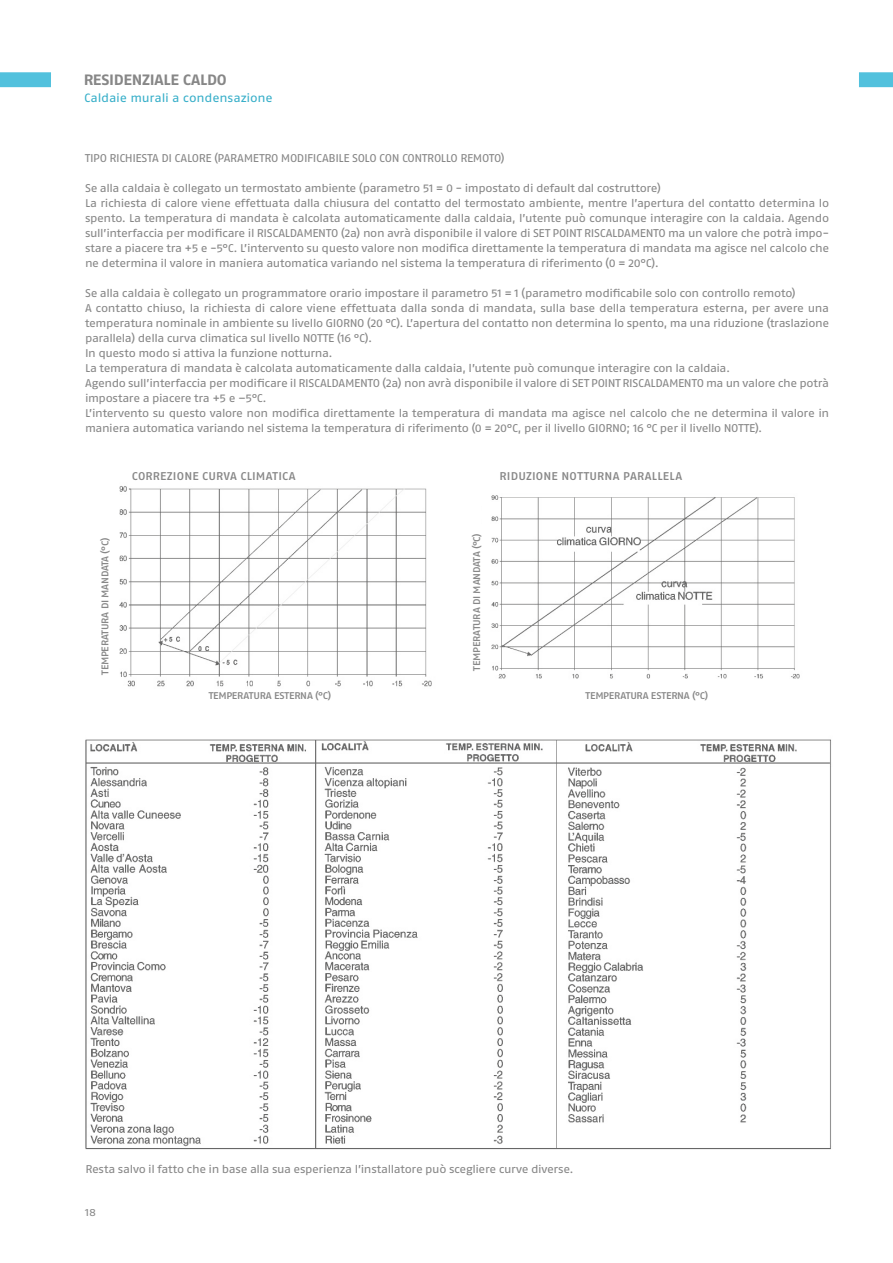
<style>
.page{position:relative;width:893px;height:1263px;background:#fff}
.page>*{position:absolute;margin:0;border:0;box-sizing:border-box;transform-origin:0 0}
.t1{font:15px "Fago Ex Bold Lf";letter-spacing:-.02em;color:#878787}
.t2{font:12px "Fago Ex Regular Lf";letter-spacing:-.015em;color:#38afc9}
.t3{font:11.25px/15px "Fago Ex Regular Lf";letter-spacing:-.035em;color:#878787}
.t4{font:11.25px "Fago Ex Med Lf";letter-spacing:.02em;color:#878787}
.t5{font:10.5px "Fago Ex Regular Lf";color:#878787}
.t6{font:9.75px "Fago Ex Med Lf";letter-spacing:-.025em;color:#878787}
</style>
<div class="page">
<div style="left:859px;top:72px;width:34px;height:15px;background:#52c1dd"></div>
<div style="left:0;top:72px;width:51px;height:15px;background:#52c1dd"></div>
<img style="left:85px;top:739px;width:746px;height:411px">
<img style="left:119px;top:486px;width:313px;height:201px">
<img style="left:491px;top:495px;width:309px;height:184px">
<h1 class="t1" style="left:84px;top:71px;width:145px">RESIDENZIALE CALDO</h1>
<p class="t2" style="left:84px;top:91px;width:190px">Caldaie murali a condensazione</p>
<p class="t3" style="left:85px;top:150px;width:421px">TIPO RICHIESTA DI CALORE (PARAMETRO MODIFICABILE SOLO CON CONTROLLO REMOTO)</p>
<p class="t3" style="left:85px;top:180px;width:746px">Se alla caldaia è collegato un termostato ambiente (parametro 51 = 0 - impostato di default dal costruttore)<br>La richiesta di calore viene effettuata dalla chiusura del contatto del termostato ambiente, mentre l’apertura del contatto determina lo spento. La temperatura di mandata è calcolata automaticamente dalla caldaia, l’utente può comunque interagire con la caldaia. Agendo sull’interfaccia per modificare il RISCALDAMENTO (2a) non avrà disponibile il valore di SET POINT RISCALDAMENTO ma un valore che potrà impo&shy;stare a piacere tra +5 e -5°C. L’intervento su questo valore non modifica direttamente la temperatura di mandata ma agisce nel calcolo che ne determina il valore in maniera automatica variando nel sistema la temperatura di riferimento (0 = 20°C).</p>
<p class="t3" style="left:85px;top:285px;width:746px">Se alla caldaia è collegato un programmatore orario impostare il parametro 51 = 1 (parametro modificabile solo con controllo remoto)<br>A contatto chiuso, la richiesta di calore viene effettuata dalla sonda di mandata, sulla base della temperatura esterna, per avere una temperatura nominale in ambiente su livello GIORNO (20 °C). L’apertura del contatto non determina lo spento, ma una riduzione (traslazione parallela) della curva climatica sul livello NOTTE (16 °C).<br>In questo modo si attiva la funzione notturna.<br>La temperatura di mandata è calcolata automaticamente dalla caldaia, l’utente può comunque interagire con la caldaia.<br>Agendo sull’interfaccia per modificare il RISCALDAMENTO (2a) non avrà disponibile il valore di SET POINT RISCALDAMENTO ma un valore che potrà impostare a piacere tra +5 e –5°C.<br>L’intervento su questo valore non modifica direttamente la temperatura di mandata ma agisce nel calcolo che ne determina il valore in maniera automatica variando nel sistema la temperatura di riferimento (0 = 20°C, per il livello GIORNO; 16 °C per il livello NOTTE).</p>
<p class="t6" style="left:99px;top:675px;width:139px;rotate:-90deg">TEMPERATURA DI MANDATA (°C)</p>
<p class="t4" style="left:132px;top:469px;width:165px">CORREZIONE CURVA CLIMATICA</p>
<p class="t4" style="left:500px;top:469px;width:184px">RIDUZIONE NOTTURNA PARALLELA</p>
<p class="t6" style="left:471px;top:670px;width:139px;rotate:-90deg">TEMPERATURA DI MANDATA (°C)</p>
<p class="t6" style="left:209px;top:690px;width:124px">TEMPERATURA ESTERNA (°C)</p>
<p class="t6" style="left:586px;top:690px;width:124px">TEMPERATURA ESTERNA (°C)</p>
<p class="t3" style="left:85px;top:1162px;width:490px">Resta salvo il fatto che in base alla sua esperienza l’installatore può scegliere curve diverse.</p>
<p class="t5" style="left:85px;top:1206px;width:12px">18</p>
</div>
